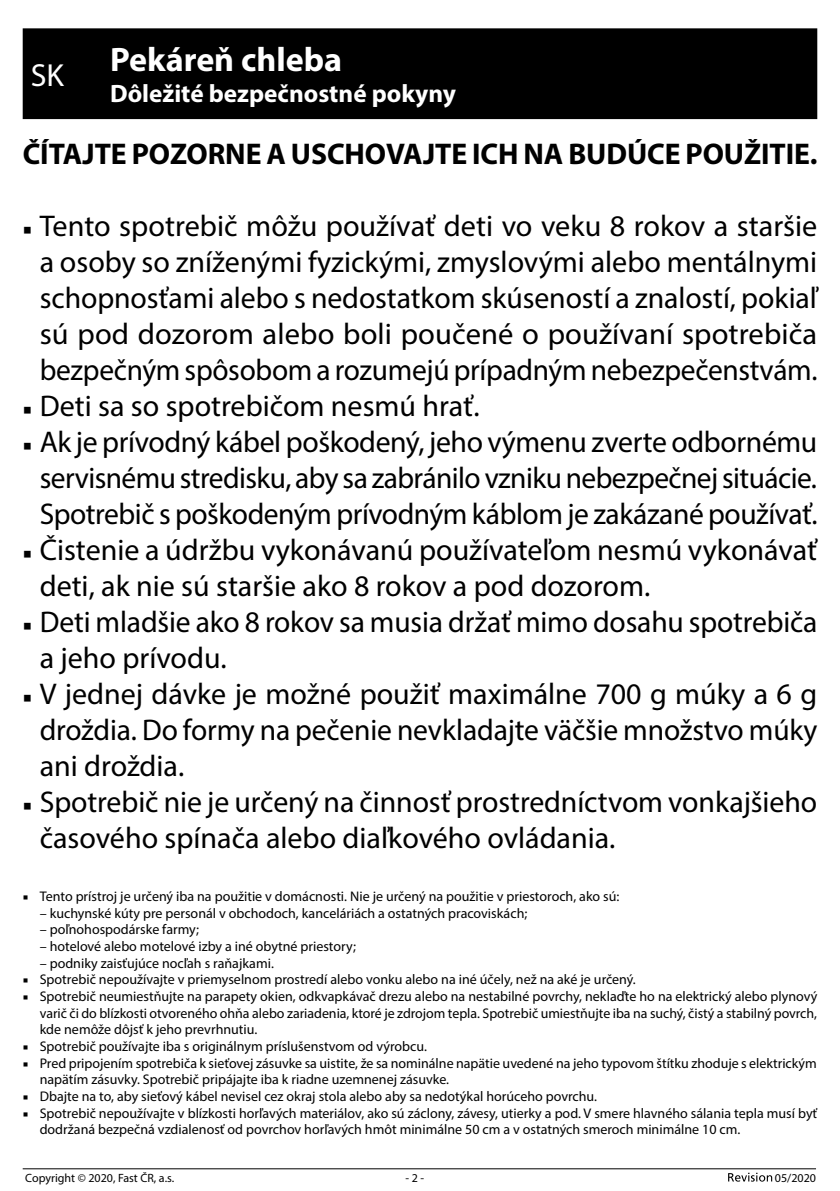
<style>
.page{position:relative;width:840px;height:1191px;background:#fff}
.page>*{position:absolute;margin:0;border:0;box-sizing:border-box;transform-origin:0 0}
.t1{font:700 34px "Myriad Pro";color:#fff}
.t2{font:32px "Myriad Pro";color:#fff}
.t3{font:30px/36px "Myriad Pro";letter-spacing:-.005em;color:#000}
.t4{font:700 30px "Myriad Pro";letter-spacing:-.005em;color:#000}
.t5{font:700 25.2px "Myriad Pro";color:#fff}
.t6{font:14px/16.6px "Myriad Pro";color:#000}
.t7{font:12px "Myriad Pro";color:#000}
.s1{font-family:"Minion Pro";font-size:23px}
.s2{font-family:"Minion Pro"}
</style>
<div class="page">
<hr style="left:23px;top:1168px;width:792px;height:1px;background:#000">
<svg style="left:728px;top:1172px;width:43px;height:9px"></svg>
<div style="left:23px;top:28px;width:793px;height:91px;background:#000"></div>
<h1 class="t1" style="left:110px;top:37px;width:233px">Pekáreň chleba</h1>
<h3 class="t5" style="left:110px;top:77px;width:347px">Dôležité bezpečnostné pokyny</h3>
<h3 class="t4" style="left:23px;top:134px;width:795px">ČÍTAJTE POZORNE A USCHOVAJTE ICH NA BUDÚCE POUŽITIE.</h3>
<h2 class="t2" style="left:31px;top:55px;width:35px">SK</h2>
<p class="t3" style="left:23px;top:207px;width:796px;text-align:center"><span class="s1">■</span> Tento spotrebič môžu používať deti vo veku 8 rokov a staršie a osoby so zníženými fyzickými, zmyslovými alebo mentálnymi schopnosťami alebo s nedostatkom skúseností a znalostí, pokiaľ sú pod dozorom alebo boli poučené o používaní spotrebiča bezpečným spôsobom a rozumejú prípadným nebezpečenstvám.</p>
<h3 class="t3" style="left:23px;top:387px;width:458px"><span class="s1">■</span> Deti sa so spotrebičom nesmú hrať.</h3>
<h3 class="t3" style="left:23px;top:423px;width:796px;text-align:center"><span class="s1">■</span> Ak je prívodný kábel poškodený, jeho výmenu zverte odbornému servisnému stredisku, aby sa zabránilo vzniku nebezpečnej situácie.<br>Spotrebič s poškodeným prívodným káblom je zakázané používať.</h3>
<h3 class="t3" style="left:40px;top:531px;width:778px;text-indent:-17px"><span class="s1">■</span> Čistenie a údržbu vykonávanú používateľom nesmú vykonávať deti, ak nie sú staršie ako 8 rokov a pod dozorom.</h3>
<h3 class="t3" style="left:40px;top:603px;width:778px;text-indent:-17px"><span class="s1">■</span> Deti mladšie ako 8 rokov sa musia držať mimo dosahu spotrebiča a jeho prívodu.</h3>
<h3 class="t3" style="left:40px;top:675px;width:778px;text-align:justify;text-indent:-17px"><span class="s1">■</span> V jednej dávke je možné použiť maximálne 700 g múky a 6 g droždia. Do formy na pečenie nevkladajte väčšie množstvo múky ani droždia.</h3>
<h3 class="t3" style="left:40px;top:783px;width:778px;text-indent:-17px"><span class="s1">■</span> Spotrebič nie je určený na činnosť prostredníctvom vonkajšieho časového spínača alebo diaľkového ovládania.</h3>
<p class="t6" style="left:23px;top:887px;width:598px"><span class="s2">■</span> Tento prístroj je určený iba na použitie v domácnosti. Nie je určený na použitie v priestoroch, ako sú:</p>
<p class="t6" style="left:40px;top:904px;width:489px">– kuchynské kúty pre personál v obchodoch, kanceláriách a ostatných pracoviskách;</p>
<p class="t6" style="left:40px;top:921px;width:161px">– poľnohospodárske farmy;</p>
<p class="t6" style="left:40px;top:937px;width:317px">– hotelové alebo motelové izby a iné obytné priestory;</p>
<p class="t6" style="left:40px;top:954px;width:235px">– podniky zaisťujúce nocľah s raňajkami.</p>
<p class="t6" style="left:23px;top:971px;width:614px"><span class="s2">■</span> Spotrebič nepoužívajte v priemyselnom prostredí alebo vonku alebo na iné účely, než na aké je určený.</p>
<p class="t6" style="left:40px;top:987px;width:778px;text-align:justify;text-indent:-17px"><span class="s2">■</span> Spotrebič neumiestňujte na parapety okien, odkvapkávač drezu alebo na nestabilné povrchy, neklaďte ho na elektrický alebo plynový varič či do blízkosti otvoreného ohňa alebo zariadenia, ktoré je zdrojom tepla. Spotrebič umiestňujte iba na suchý, čistý a stabilný povrch, kde nemôže dôjsť k jeho prevrhnutiu.</p>
<p class="t6" style="left:23px;top:1037px;width:405px"><span class="s2">■</span> Spotrebič používajte iba s originálnym príslušenstvom od výrobcu.</p>
<p class="t6" style="left:40px;top:1054px;width:778px;text-indent:-17px"><span class="s2">■</span> Pred pripojením spotrebiča k sieťovej zásuvke sa uistite, že sa nominálne napätie uvedené na jeho typovom štítku zhoduje s elektrickým napätím zásuvky. Spotrebič pripájajte iba k riadne uzemnenej zásuvke.</p>
<p class="t6" style="left:23px;top:1087px;width:575px"><span class="s2">■</span> Dbajte na to, aby sieťový kábel nevisel cez okraj stola alebo aby sa nedotýkal horúceho povrchu.</p>
<p class="t6" style="left:40px;top:1104px;width:778px;text-indent:-17px"><span class="s2">■</span> Spotrebič nepoužívajte v blízkosti horľavých materiálov, ako sú záclony, závesy, utierky a pod. V smere hlavného sálania tepla musí byť dodržaná bezpečná vzdialenosť od povrchov horľavých hmôt minimálne 50 cm a v ostatných smeroch minimálne 10 cm.</p>
<p class="t7" style="left:25px;top:1170px;width:150px">Copyright © 2020, Fast ČR, a.s.</p>
<p class="t7" style="left:405px;top:1170px;width:20px">- 2 -</p>
<p class="t7" style="left:774px;top:1170px;width:43px">05/2020</p>
</div>
